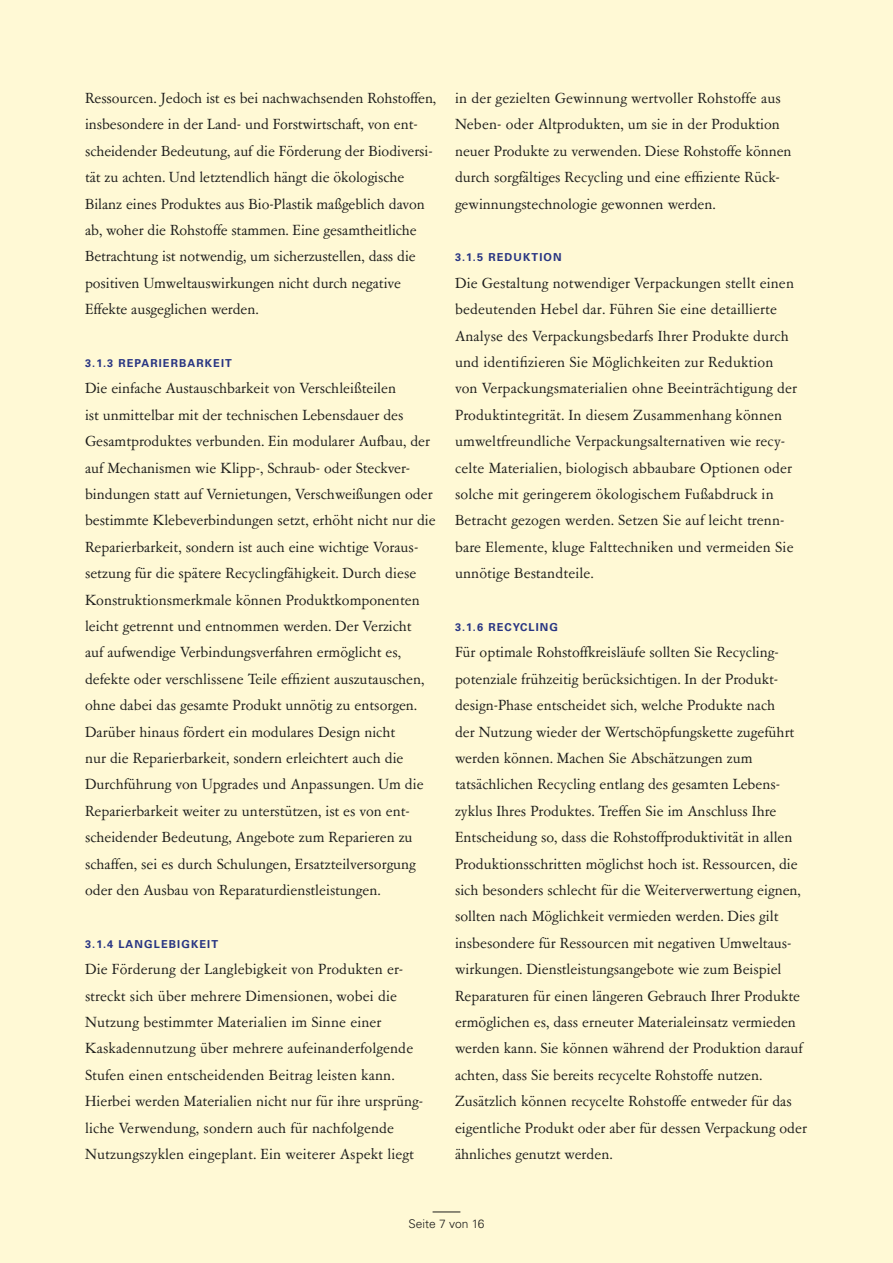
<style>
.page{position:relative;width:893px;height:1263px;background:#fff9d5}
.page>*{position:absolute;margin:0;border:0;box-sizing:border-box;transform-origin:0 0}
.P_P_Fliesstext{font:16.5px/26.4px "Garamont Amst SB";color:#1d1d1b}
.t1{font:300 12px "Univers LT Pro 45";color:#1d1d1b}
.H_H4_Zwischenhead{font:700 10.95px "Univers LT Pro 65";letter-spacing:.1em;color:#283583}
</style>
<div class="page">
<svg style="left:433px;top:1211px;width:27px;height:1px"></svg>
<p class="P_P_Fliesstext" style="left:85px;top:85px;width:353px">Ressourcen. Jedoch ist es bei nachwachsenden Rohstoffen, insbesondere in der Land- und Forstwirtschaft, von ent&shy;scheidender Bedeutung, auf die Förderung der Biodiversi&shy;tät zu achten. Und letztendlich hängt die ökologische Bilanz eines Produktes aus Bio-Plastik maßgeblich davon ab, woher die Rohstoffe stammen. Eine gesamtheitliche Betrachtung ist notwendig, um sicherzustellen, dass die positiven Umweltauswirkungen nicht durch negative Effekte ausgeglichen werden.</p>
<h4 class="H_H4_Zwischenhead" style="left:85px;top:357px;width:148px">3.1.3 REPARIERBARKEIT</h4>
<p class="P_P_Fliesstext" style="left:85px;top:376px;width:352px">Die einfache Austauschbarkeit von Verschleißteilen<br>ist unmittelbar mit der technischen Lebensdauer des Gesamtproduktes verbunden. Ein modularer Aufbau, der auf Mechanismen wie Klipp-, Schraub- oder Steckver&shy;bindungen statt auf Vernietungen, Verschweißungen oder bestimmte Klebeverbindungen setzt, erhöht nicht nur die Reparierbarkeit, sondern ist auch eine wichtige Voraus&shy;setzung für die spätere Recyclingfähigkeit. Durch diese Konstruktionsmerkmale können Produktkomponenten leicht getrennt und entnommen werden. Der Verzicht<br>auf aufwendige Verbindungsverfahren ermöglicht es, defekte oder verschlissene Teile effizient auszutauschen, ohne dabei das gesamte Produkt unnötig zu entsorgen.<br>Darüber hinaus fördert ein modulares Design nicht<br>nur die Reparierbarkeit, sondern erleichtert auch die Durchführung von Upgrades und Anpassungen. Um die Reparierbarkeit weiter zu unterstützen, ist es von ent&shy;scheidender Bedeutung, Angebote zum Reparieren zu schaffen, sei es durch Schulungen, Ersatzteilversorgung oder den Ausbau von Reparaturdienstleistungen.</p>
<h4 class="H_H4_Zwischenhead" style="left:85px;top:937px;width:134px">3.1.4 LANGLEBIGKEIT</h4>
<p class="P_P_Fliesstext" style="left:85px;top:957px;width:339px">Die Förderung der Langlebigkeit von Produkten er&shy;streckt sich über mehrere Dimensionen, wobei die Nutzung bestimmter Materialien im Sinne einer Kaskadennutzung über mehrere aufeinanderfolgende Stufen einen entscheidenden Beitrag leisten kann.<br>Hierbei werden Materialien nicht nur für ihre ursprüng&shy;liche Verwendung, sondern auch für nachfolgende Nutzungszyklen eingeplant. Ein weiterer Aspekt liegt</p>
<p class="P_P_Fliesstext" style="left:455px;top:85px;width:338px">in der gezielten Gewinnung wertvoller Rohstoffe aus Neben- oder Altprodukten, um sie in der Produktion neuer Produkte zu verwenden. Diese Rohstoffe können durch sorgfältiges Recycling und eine effiziente Rück&shy;gewinnungstechnologie gewonnen werden.</p>
<h4 class="H_H4_Zwischenhead" style="left:455px;top:251px;width:108px">3.1.5 REDUKTION</h4>
<p class="P_P_Fliesstext" style="left:455px;top:270px;width:344px">Die Gestaltung notwendiger Verpackungen stellt einen bedeutenden Hebel dar. Führen Sie eine detaillierte Analyse des Verpackungsbedarfs Ihrer Produkte durch und identifizieren Sie Möglichkeiten zur Reduktion von Verpackungsmaterialien ohne Beeinträchtigung der Produktintegrität. In diesem Zusammenhang können umweltfreundliche Verpackungsalternativen wie recy&shy;celte Materialien, biologisch abbaubare Optionen oder solche mit geringerem ökologischem Fußabdruck in Betracht gezogen werden. Setzen Sie auf leicht trenn&shy;bare Elemente, kluge Falttechniken und vermeiden Sie unnötige Bestandteile.</p>
<h4 class="H_H4_Zwischenhead" style="left:455px;top:621px;width:105px">3.1.6 RECYCLING</h4>
<p class="P_P_Fliesstext" style="left:455px;top:640px;width:353px">Für optimale Rohstoffkreisläufe sollten Sie Recycling&shy;potenziale frühzeitig berücksichtigen. In der Produkt&shy;design-Phase entscheidet sich, welche Produkte nach<br>der Nutzung wieder der Wertschöpfungskette zugeführt werden können. Machen Sie Abschätzungen zum tatsächlichen Recycling entlang des gesamten Lebens&shy;zyklus Ihres Produktes. Treffen Sie im Anschluss Ihre Entscheidung so, dass die Rohstoffproduktivität in allen Produktionsschritten möglichst hoch ist. Ressourcen, die sich besonders schlecht für die Weiterverwertung eignen, sollten nach Möglichkeit vermieden werden. Dies gilt insbesondere für Ressourcen mit negativen Umweltaus&shy;wirkungen. Dienstleistungsangebote wie zum Beispiel Reparaturen für einen längeren Gebrauch Ihrer Produkte ermöglichen es, dass erneuter Materialeinsatz vermieden werden kann. Sie können während der Produktion darauf achten, dass Sie bereits recycelte Rohstoffe nutzen.<br>Zusätzlich können recycelte Rohstoffe entweder für das eigentliche Produkt oder aber für dessen Verpackung oder ähnliches genutzt werden.</p>
<p class="t1" style="left:409px;top:1216px;width:77px">Seite 7 von 16</p>
</div>
